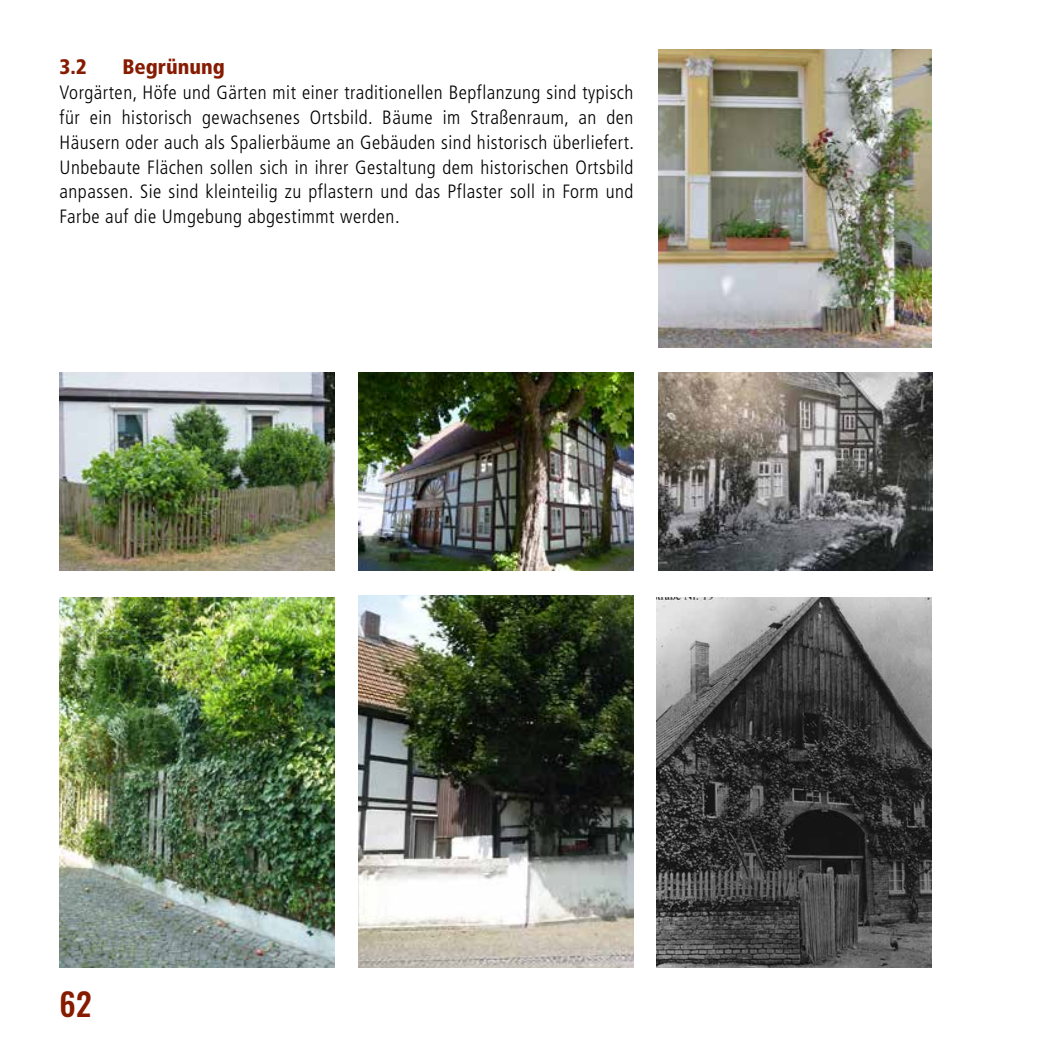
<style>
.page{position:relative;width:1042px;height:1042px;background:#fff}
.page>*{position:absolute;margin:0;border:0;box-sizing:border-box;transform-origin:0 0}
.t1{font:500 31.5px "Oswald";color:#871b02}
.t2{font:900 condensed 21px "Frutiger LT Std";color:#871b02}
.t3{font:300 condensed 19.25px/24.8px "Frutiger LT Std";letter-spacing:.025em;color:#000;text-align:justify}
</style>
<div class="page">
<img style="left:656px;top:597px;width:275px;height:370px">
<img style="left:658px;top:372px;width:275px;height:198px">
<img style="left:60px;top:372px;width:274px;height:198px">
<img style="left:359px;top:372px;width:274px;height:198px">
<img style="left:60px;top:597px;width:274px;height:370px">
<img style="left:359px;top:595px;width:274px;height:372px">
<img style="left:658px;top:50px;width:273px;height:297px">
<p class="t2" style="left:60px;top:54px;width:29px">3.2</p>
<p class="t2" style="left:123px;top:54px;width:104px">Begrünung</p>
<p class="t3" style="left:60px;top:80px;width:576px">Vorgärten, Höfe und Gärten mit einer traditionellen Bepflanzung sind typisch für ein historisch gewachsenes Ortsbild. Bäume im Straßenraum, an den Häusern oder auch als Spalierbäume an Gebäuden sind historisch überliefert.<br>Unbebaute Flächen sollen sich in ihrer Gestaltung dem historischen Ortsbild anpassen. Sie sind kleinteilig zu pflastern und das Pflaster soll in Form und Farbe auf die Umgebung abgestimmt werden.</p>
<h1 class="t1" style="left:60px;top:988px;width:34px">62</h1>
</div>
